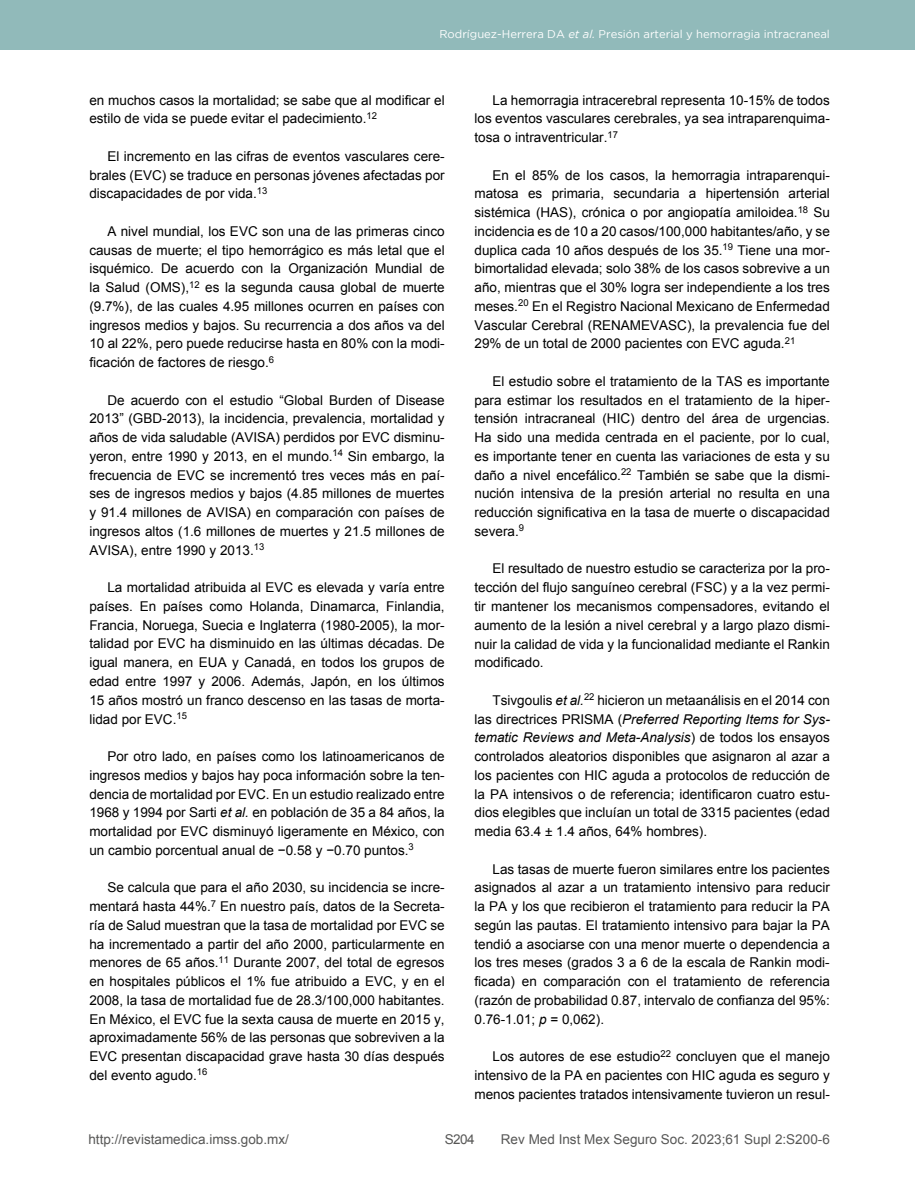
<style>
.page{position:relative;width:915px;height:1191px;background:#fff}
.page>*{position:absolute;margin:0;border:0;box-sizing:border-box;transform-origin:0 0}
.t1{font:13.5px/18.8px "Arial";color:#000;text-align:justify}
.t2{font:13.5px "Arial";color:#575756}
.t3{font:11.25px "Gotham";color:#fff}
.s1{font-style:italic}
</style>
<div class="page">
<div style="left:0;top:0;width:914px;height:50px;background:#91baba"></div>
<p class="t3" style="left:439px;top:28px;width:392px">Rodríguez-Herrera DA <span class="s1">et al.</span> Presión arterial y hemorragia intracraneal</p>
<p class="t1" style="left:89px;top:91px;width:357px">en muchos casos la mortalidad; se sabe que al modificar el estilo de vida se puede evitar el padecimiento.<sup>12</sup></p>
<p class="t1" style="left:89px;top:147px;width:357px;text-indent:18px">El incremento en las cifras de eventos vasculares cere&shy;brales (EVC) se traduce en personas jóvenes afectadas por discapacidades de por vida.<sup>13</sup></p>
<p class="t1" style="left:89px;top:222px;width:357px;text-indent:18px">A nivel mundial, los EVC son una de las primeras cinco causas de muerte; el tipo hemorrágico es más letal que el isquémico. De acuerdo con la Organización Mundial de la Salud (OMS),<sup>12</sup> es la segunda causa global de muerte (9.7%), de las cuales 4.95 millones ocurren en países con ingresos medios y bajos. Su recurrencia a dos años va del 10 al 22%, pero puede reducirse hasta en 80% con la modi&shy;ficación de factores de riesgo.<sup>6</sup></p>
<p class="t1" style="left:89px;top:391px;width:357px;text-indent:18px">De acuerdo con el estudio “Global Burden of Disease 2013” (GBD-2013), la incidencia, prevalencia, mortalidad y años de vida saludable (AVISA) perdidos por EVC disminu&shy;yeron, entre 1990 y 2013, en el mundo.<sup>14</sup> Sin embargo, la frecuencia de EVC se incrementó tres veces más en paí&shy;ses de ingresos medios y bajos (4.85 millones de muertes y 91.4 millones de AVISA) en comparación con países de ingresos altos (1.6 millones de muertes y 21.5 millones de AVISA), entre 1990 y 2013.<sup>13</sup></p>
<p class="t1" style="left:89px;top:578px;width:357px;text-indent:18px">La mortalidad atribuida al EVC es elevada y varía entre países. En países como Holanda, Dinamarca, Finlandia, Francia, Noruega, Suecia e Inglaterra (1980-2005), la mor&shy;talidad por EVC ha disminuido en las últimas décadas. De igual manera, en EUA y Canadá, en todos los grupos de edad entre 1997 y 2006. Además, Japón, en los últimos 15 años mostró un franco descenso en las tasas de morta&shy;lidad por EVC.<sup>15</sup></p>
<p class="t1" style="left:89px;top:747px;width:357px;text-indent:18px">Por otro lado, en países como los latinoamericanos de ingresos medios y bajos hay poca información sobre la ten&shy;dencia de mortalidad por EVC. En un estudio realizado entre 1968 y 1994 por Sarti <span class="s1">et al.</span> en población de 35 a 84 años, la mortalidad por EVC disminuyó ligeramente en México, con un cambio porcentual anual de −0.58 y −0.70 puntos.<sup>3</sup></p>
<p class="t1" style="left:89px;top:878px;width:357px;text-indent:18px">Se calcula que para el año 2030, su incidencia se incre&shy;mentará hasta 44%.<sup>7</sup> En nuestro país, datos de la Secreta&shy;ría de Salud muestran que la tasa de mortalidad por EVC se ha incrementado a partir del año 2000, particularmente en menores de 65 años.<sup>11</sup> Durante 2007, del total de egresos en hospitales públicos el 1% fue atribuido a EVC, y en el 2008, la tasa de mortalidad fue de 28.3/100,000 habitantes.<br>En México, el EVC fue la sexta causa de muerte en 2015 y, aproximadamente 56% de las personas que sobreviven a la EVC presentan discapacidad grave hasta 30 días después del evento agudo.<sup>16</sup></p>
<p class="t1" style="left:474px;top:91px;width:357px;text-indent:18px">La hemorragia intracerebral representa 10-15% de todos los eventos vasculares cerebrales, ya sea intraparenquima&shy;tosa o intraventricular.<sup>17</sup></p>
<p class="t1" style="left:474px;top:166px;width:357px;text-indent:18px">En el 85% de los casos, la hemorragia intraparenqui&shy;matosa es primaria, secundaria a hipertensión arterial sistémica (HAS), crónica o por angiopatía amiloidea.<sup>18</sup> Su incidencia es de 10 a 20 casos/100,000 habitantes/año, y se duplica cada 10 años después de los 35.<sup>19</sup> Tiene una mor&shy;bimortalidad elevada; solo 38% de los casos sobrevive a un año, mientras que el 30% logra ser independiente a los tres meses.<sup>20</sup> En el Registro Nacional Mexicano de Enfermedad Vascular Cerebral (RENAMEVASC), la prevalencia fue del 29% de un total de 2000 pacientes con EVC aguda.<sup>21</sup></p>
<p class="t1" style="left:474px;top:372px;width:357px;text-indent:18px">El estudio sobre el tratamiento de la TAS es importante para estimar los resultados en el tratamiento de la hiper&shy;tensión intracraneal (HIC) dentro del área de urgencias.<br>Ha sido una medida centrada en el paciente, por lo cual, es importante tener en cuenta las variaciones de esta y su daño a nivel encefálico.<sup>22</sup> También se sabe que la dismi&shy;nución intensiva de la presión arterial no resulta en una reducción significativa en la tasa de muerte o discapacidad severa.<sup>9</sup></p>
<p class="t1" style="left:474px;top:559px;width:357px;text-indent:18px">El resultado de nuestro estudio se caracteriza por la pro&shy;tección del flujo sanguíneo cerebral (FSC) y a la vez permi&shy;tir mantener los mecanismos compensadores, evitando el aumento de la lesión a nivel cerebral y a largo plazo dismi&shy;nuir la calidad de vida y la funcionalidad mediante el Rankin modificado.</p>
<p class="t1" style="left:474px;top:691px;width:357px;text-indent:18px">Tsivgoulis <span class="s1">et al.</span><sup>22</sup> hicieron un metaanálisis en el 2014 con las directrices PRISMA (<span class="s1">Preferred Reporting Items for Sys&shy;tematic Reviews and Meta-Analysis</span>) de todos los ensayos controlados aleatorios disponibles que asignaron al azar a los pacientes con HIC aguda a protocolos de reducción de la PA intensivos o de referencia; identificaron cuatro estu&shy;dios elegibles que incluían un total de 3315 pacientes (edad media 63.4 ± 1.4 años, 64% hombres).</p>
<p class="t1" style="left:474px;top:859px;width:357px;text-indent:18px">Las tasas de muerte fueron similares entre los pacientes asignados al azar a un tratamiento intensivo para reducir la PA y los que recibieron el tratamiento para reducir la PA según las pautas. El tratamiento intensivo para bajar la PA tendió a asociarse con una menor muerte o dependencia a los tres meses (grados 3 a 6 de la escala de Rankin modi&shy;ficada) en comparación con el tratamiento de referencia (razón de probabilidad 0.87, intervalo de confianza del 95%:<br>0.76-1.01; <span class="s1">p</span> = 0,062).</p>
<p class="t1" style="left:474px;top:1047px;width:357px;text-indent:18px">Los autores de ese estudio<sup>22</sup> concluyen que el manejo intensivo de la PA en pacientes con HIC aguda es seguro y menos pacientes tratados intensivamente tuvieron un resul-</p>
<p class="t2" style="left:88px;top:1130px;width:202px">http://revistamedica.imss.gob.mx/</p>
<p class="t2" style="left:500px;top:1130px;width:330px">Rev Med Inst Mex Seguro Soc. 2023;61 Supl 2:S200-6</p>
<p class="t2" style="left:444px;top:1130px;width:31px">S204</p>
</div>
